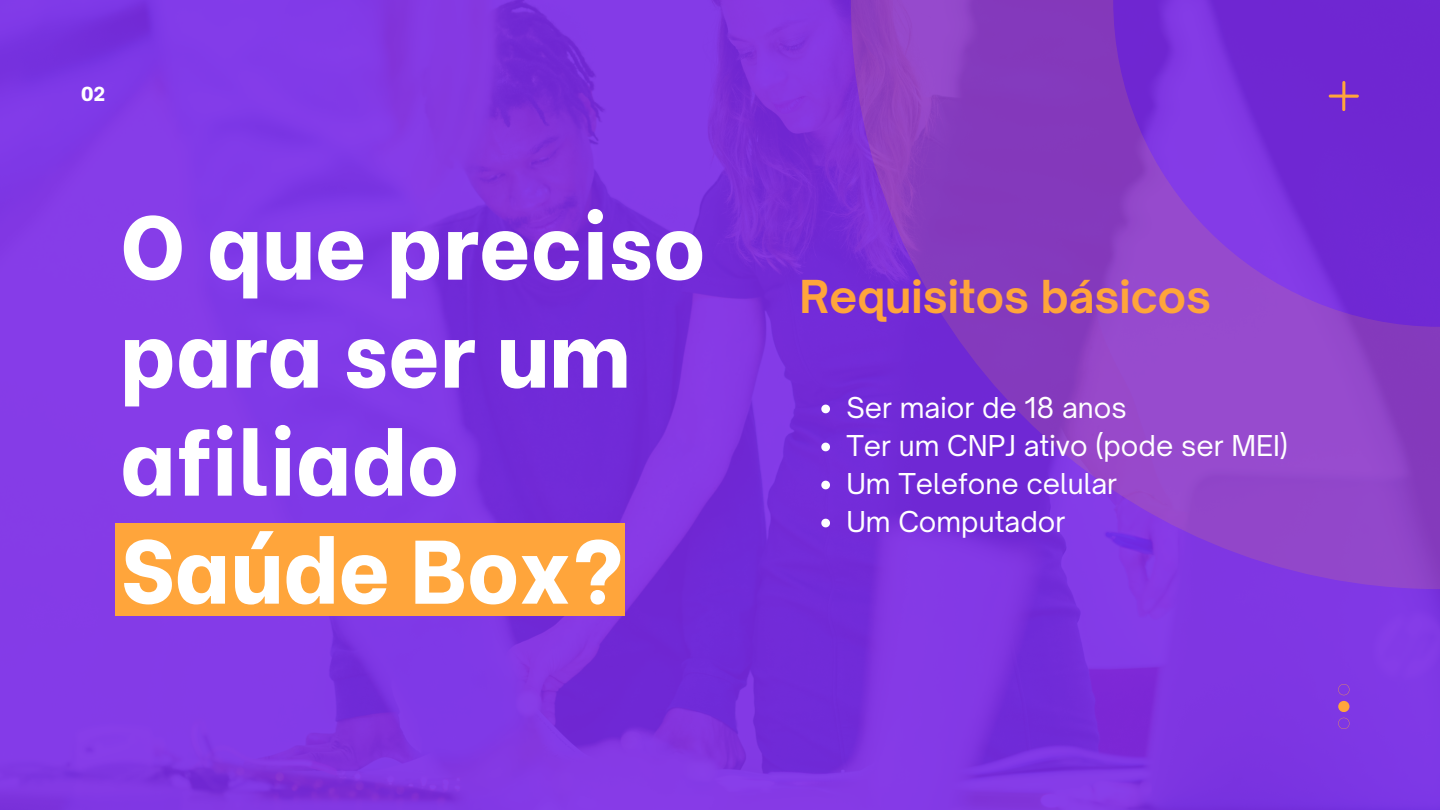
<style>
.page{position:relative;width:1440px;height:810px;background:#fff}
.page>*{position:absolute;margin:0;border:0;box-sizing:border-box;transform-origin:0 0}
.t1{font:800 90px/108px "Be Vietnam";color:#fff}
.t2{font:700 43.5px "Open Sauce One";color:#ffa53b}
.t3{font:27.5px "Open Sauce One";color:#fff}
.t4{font:800 20px "Be Vietnam";color:#fff}
</style>
<div class="page">
<img style="left:0;top:0;width:1440px;height:810px">
<svg style="left:1338px;top:684px;width:11px;height:11px"></svg>
<div style="left:1338px;top:701px;width:11px;height:11px;background:#ffa53b;border-radius:50%"></div>
<svg style="left:1338px;top:718px;width:11px;height:11px"></svg>
<svg style="left:851px;top:0;width:589px;height:589px;background:#8238ce"></svg>
<svg style="left:821px;top:405px;width:9px;height:8px"></svg>
<svg style="left:821px;top:443px;width:9px;height:8px"></svg>
<svg style="left:821px;top:481px;width:9px;height:8px"></svg>
<svg style="left:821px;top:519px;width:9px;height:8px"></svg>
<svg style="left:1329px;top:81px;width:30px;height:30px"></svg>
<div style="left:116px;top:524px;width:509px;height:92px;background:#ffa53b"></div>
<h2 class="t4" style="left:81px;top:77px;width:26px">02</h2>
<p class="t1" style="left:120px;top:184px;width:587px">O que preciso para ser um afiliado<br>Saúde Box?</p>
<p class="t2" style="left:800px;top:269px;width:413px">Requisitos básicos</p>
<p class="t3" style="left:846px;top:390px;width:282px">Ser maior de 18 anos</p>
<h1 class="t3" style="left:846px;top:428px;width:443px">Ter um CNPJ ativo (pode ser MEI)</h1>
<p class="t3" style="left:846px;top:466px;width:272px">Um Telefone celular</p>
<p class="t3" style="left:846px;top:504px;width:221px">Um Computador</p>
</div>
